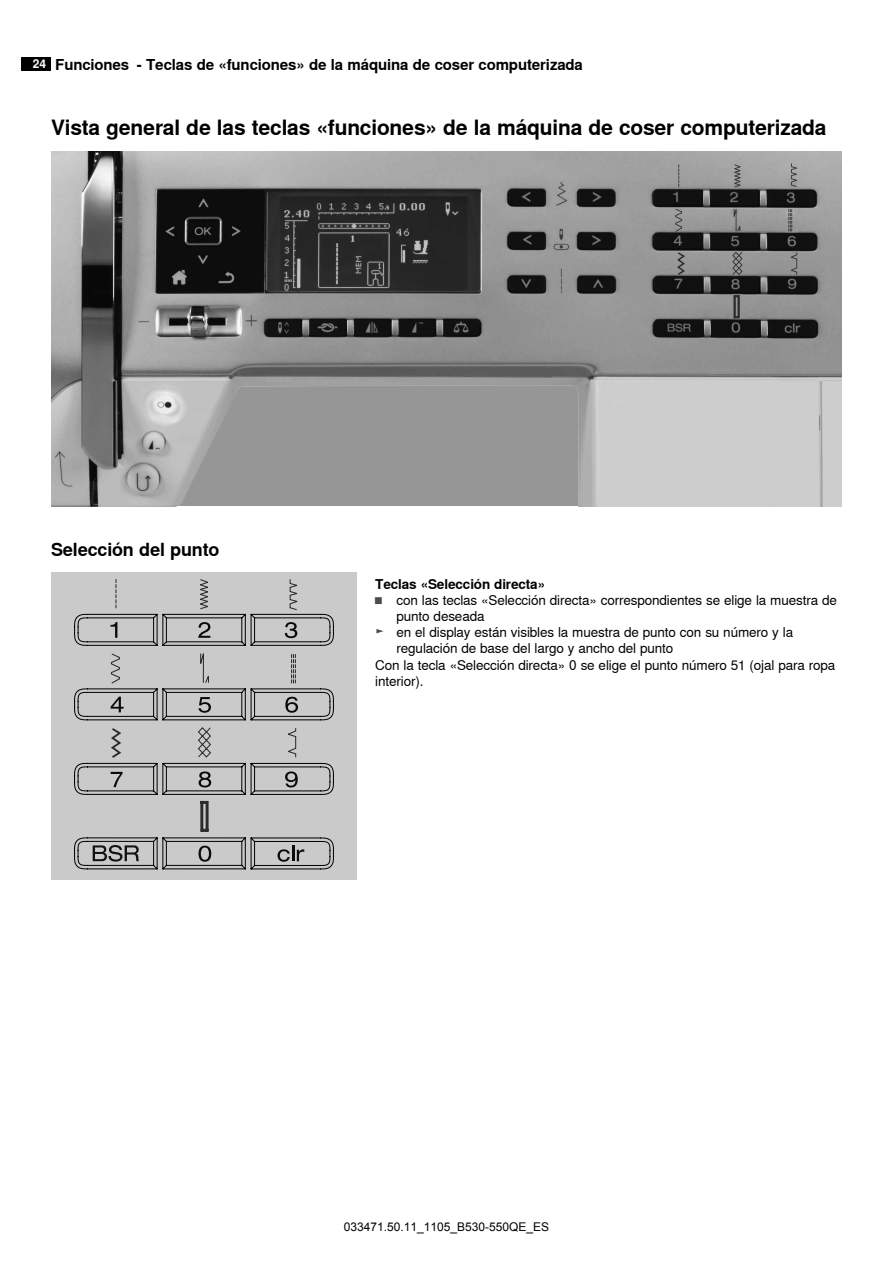
<style>
.page{position:relative;width:893px;height:1263px;background:#fff}
.page>*{position:absolute;margin:0;border:0;box-sizing:border-box;transform-origin:0 0}
.t1{font:700 21px "Nimbus Sans Global";letter-spacing:-.01em;color:#000}
.t2{font:700 18px "Nimbus Sans Global";letter-spacing:-.01em;color:#000}
.t3{font:700 15px "Nimbus Sans Global";letter-spacing:-.01em;color:#000}
.t4{font:13.5px "Nimbus Sans Global";letter-spacing:-.01em;color:#000}
.t5{font:700 13.5px "Nimbus Sans Global";letter-spacing:-.01em;color:#000}
.t6{font:12px "Arial";color:#000}
.t7{font:700 12px "Nimbus Sans Global";color:#fff}
.s1{font-weight:700;font-size:6.75px;color:#4c4c4c}
.s2{color:#4c4c4c}
</style>
<div class="page">
<div style="left:21px;top:57px;width:30px;height:13px;background:#000"></div>
<div style="left:52px;top:572px;width:305px;height:308px;background:#cacaca"></div>
<svg style="left:74px;top:614px;width:260px;height:255px"></svg>
<svg style="left:110px;top:622px;width:7px;height:16px"></svg>
<svg style="left:198px;top:622px;width:12px;height:16px"></svg>
<svg style="left:285px;top:622px;width:12px;height:16px"></svg>
<svg style="left:111px;top:772px;width:12px;height:15px"></svg>
<svg style="left:199px;top:771px;width:12px;height:16px"></svg>
<svg style="left:285px;top:771px;width:13px;height:16px"></svg>
<svg style="left:199px;top:846px;width:12px;height:16px"></svg>
<svg style="left:278px;top:845px;width:26px;height:17px"></svg>
<svg style="left:93px;top:845px;width:46px;height:16px"></svg>
<svg style="left:200px;top:579px;width:8px;height:31px"></svg>
<svg style="left:115px;top:579px;width:2px;height:29px"></svg>
<hr style="left:206px;top:801px;width:3px;height:31px;background:#2b2b2b">
<hr style="left:200px;top:801px;width:3px;height:31px;background:#2b2b2b">
<svg style="left:109px;top:646px;width:189px;height:114px"></svg>
<svg style="left:289px;top:579px;width:9px;height:31px"></svg>
<img style="left:51px;top:151px;width:791px;height:355px">
<p class="t7" style="left:33px;top:57px;width:15px">24</p>
<p class="t3" style="left:55px;top:56px;width:529px">Funciones - Teclas de «funciones» de la máquina de coser computerizada</p>
<h1 class="t1" style="left:51px;top:115px;width:777px">Vista general de las teclas «funciones» de la máquina de coser computerizada</h1>
<h2 class="t2" style="left:51px;top:539px;width:170px">Selección del punto</h2>
<p class="t5" style="left:375px;top:576px;width:171px">Teclas «Selección directa»</p>
<p class="t4" style="left:375px;top:592px;width:463px"><span class="s1">█</span> con las teclas «Selección directa» correspondientes se elige la muestra de</p>
<p class="t4" style="left:396px;top:608px;width:90px">punto deseada</p>
<p class="t4" style="left:375px;top:625px;width:419px"><span class="s2">►</span> en el display están visibles la muestra de punto con su número y la</p>
<p class="t4" style="left:396px;top:641px;width:278px">regulación de base del largo y ancho del punto</p>
<p class="t4" style="left:375px;top:657px;width:462px">Con la tecla «Selección directa» 0 se elige el punto número 51 (ojal para ropa</p>
<p class="t4" style="left:375px;top:673px;width:50px">interior).</p>
<p class="t6" style="left:344px;top:1219px;width:207px">033471.50.11_1105_B530-550QE_ES</p>
</div>
